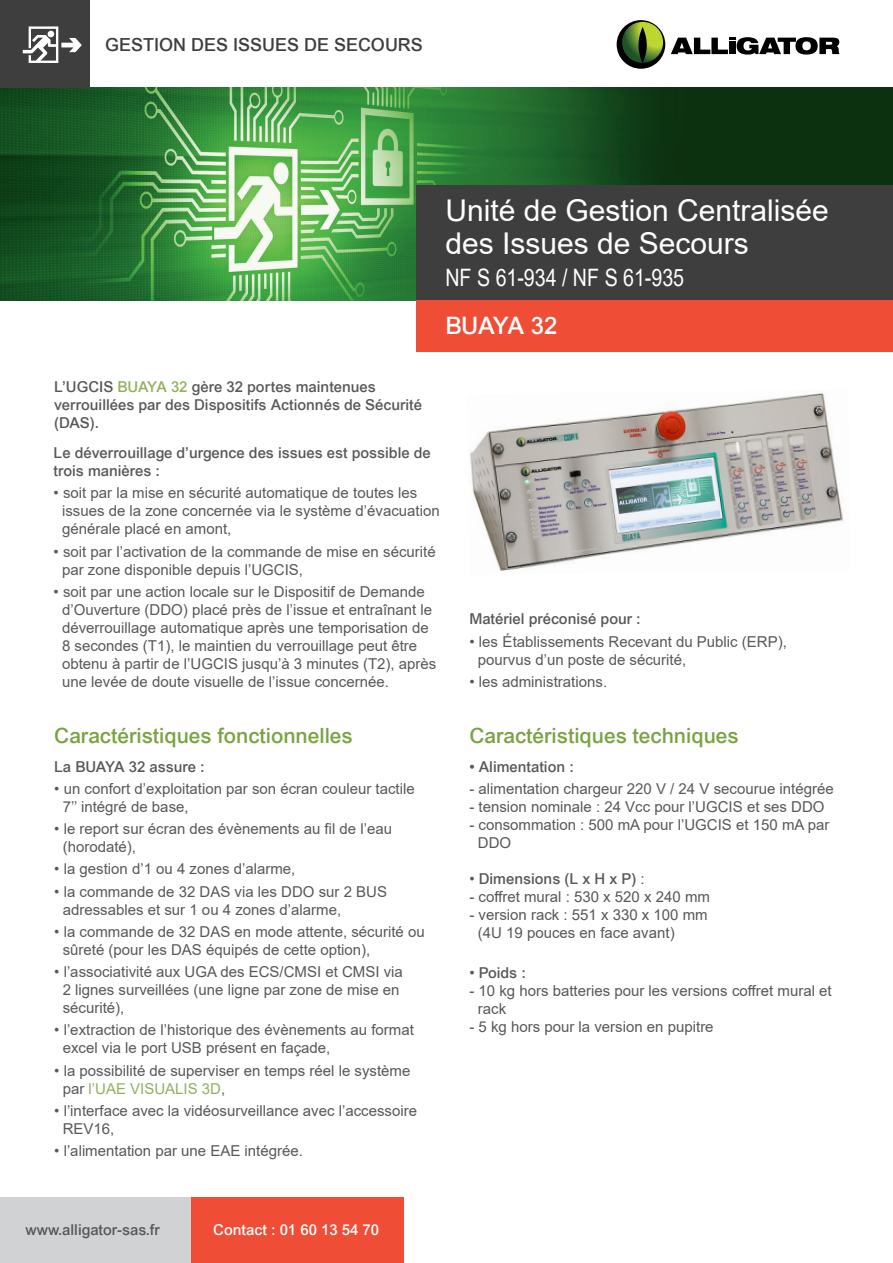
<style>
.page{position:relative;width:893px;height:1263px;background:#fff}
.page>*{position:absolute;margin:0;border:0;box-sizing:border-box;transform-origin:0 0}
.t1{font:30px "Arial";color:#fff}
.t2{font:24px "Arial MT Narrow";color:#fff}
.t3{font:500 24px "Arial";letter-spacing:-.035em;color:#fff}
.t4{font:500 21px "Arial";color:#78a341}
.t5{font:500 18px "Arial";color:#3e3e3f}
.t6{font:15px/18px "Arial";color:#57585a}
.t7{font:500 15px/18px "Arial";color:#57585a}
.t8{font:500 15px "Arial";color:#fff}
.s1{color:#92b05f}
.s2{font-weight:400}
</style>
<div class="page">
<img style="left:0;top:88px;width:893px;height:212px">
<div style="left:0;top:0;width:90px;height:88px;background:#3e3e3f"></div>
<svg style="left:23px;top:26px;width:59px;height:37px"></svg>
<div style="left:417px;top:185px;width:476px;height:115px;background:#3e3e3f"></div>
<div style="left:417px;top:300px;width:476px;height:51px;background:#ef4d35"></div>
<div style="left:0;top:1197px;width:192px;height:66px;background:#d1d2d4"></div>
<div style="left:192px;top:1197px;width:212px;height:66px;background:#ef4d35"></div>
<svg style="left:617px;top:20px;width:48px;height:49px"></svg>
<svg style="left:622px;top:22px;width:41px;height:41px"></svg>
<svg style="left:638px;top:27px;width:9px;height:36px"></svg>
<svg style="left:671px;top:37px;width:168px;height:18px"></svg>
<img style="left:469px;top:393px;width:375px;height:178px">
<p class="t5" style="left:105px;top:34px;width:319px">GESTION DES ISSUES DE SECOURS</p>
<p class="t7" style="left:54px;top:378px;width:369px">L’UGCIS <span class="s1">BUAYA 32</span> gère 32 portes maintenues verrouillées par des Dispositifs Actionnés de Sécurité (DAS).</p>
<p class="t1" style="left:445px;top:190px;width:385px">Unité de Gestion Centralisée</p>
<p class="t1" style="left:445px;top:223px;width:305px">des Issues de Secours</p>
<p class="t2" style="left:445px;top:264px;width:240px">NF S 61-934 / NF S 61-935</p>
<p class="t3" style="left:445px;top:311px;width:113px">BUAYA 32</p>
<p class="t7" style="left:54px;top:444px;width:379px">Le déverrouillage d’urgence des issues est possible de trois manières :</p>
<p class="t6" style="left:62px;top:484px;width:379px;text-indent:-9px">• soit par la mise en sécurité automatique de toutes les issues de la zone concernée via le système d’évacuation générale placé en amont,</p>
<p class="t6" style="left:62px;top:542px;width:375px;text-indent:-9px">• soit par l’activation de la commande de mise en sécurité par zone disponible depuis l’UGCIS,</p>
<p class="t6" style="left:62px;top:582px;width:376px;text-indent:-9px">• soit par une action locale sur le Dispositif de Demande d’Ouverture (DDO) placé près de l’issue et entraînant le déverrouillage automatique après une temporisation de 8 secondes (T1), le maintien du verrouillage peut être obtenu à partir de l’UGCIS jusqu’à 3 minutes (T2), après une levée de doute visuelle de l’issue concernée.</p>
<p class="t7" style="left:469px;top:610px;width:173px">Matériel préconisé pour :</p>
<p class="t6" style="left:478px;top:632px;width:311px;text-indent:-9px">• les Établissements Recevant du Public (ERP), pourvus d’un poste de sécurité,</p>
<p class="t6" style="left:469px;top:672px;width:139px">• les administrations.</p>
<p class="t4" style="left:54px;top:724px;width:300px">Caractéristiques fonctionnelles</p>
<p class="t4" style="left:469px;top:724px;width:271px">Caractéristiques techniques</p>
<p class="t7" style="left:54px;top:757px;width:152px">La BUAYA 32 assure :</p>
<p class="t6" style="left:63px;top:779px;width:353px;text-indent:-9px">• un confort d’exploitation par son écran couleur tactile<br>7’’ intégré de base,</p>
<p class="t6" style="left:63px;top:820px;width:331px;text-indent:-9px">• le report sur écran des évènements au fil de l’eau (horodaté),</p>
<p class="t6" style="left:54px;top:860px;width:243px">• la gestion d’1 ou 4 zones d’alarme,</p>
<p class="t6" style="left:63px;top:882px;width:326px;text-indent:-9px">• la commande de 32 DAS via les DDO sur 2 BUS adressables et sur 1 ou 4 zones d’alarme,</p>
<p class="t6" style="left:63px;top:922px;width:363px;text-indent:-9px">• la commande de 32 DAS en mode attente, sécurité ou sûreté (pour les DAS équipés de cette option),</p>
<p class="t6" style="left:63px;top:963px;width:342px;text-indent:-9px">• l’associativité aux UGA des ECS/CMSI et CMSI via<br>2 lignes surveillées (une ligne par zone de mise en sécurité),</p>
<p class="t6" style="left:63px;top:1021px;width:353px;text-indent:-9px">• l’extraction de l’historique des évènements au format excel via le port USB présent en façade,</p>
<p class="t6" style="left:63px;top:1061px;width:349px;text-indent:-9px">• la possibilité de superviser en temps réel le système par <span class="s1">l’UAE VISUALIS 3D</span>,</p>
<p class="t6" style="left:63px;top:1101px;width:356px;text-indent:-9px">• l’interface avec la vidéosurveillance avec l’accessoire<br>REV16,</p>
<p class="t6" style="left:54px;top:1142px;width:250px">• l’alimentation par une EAE intégrée.</p>
<p class="t7" style="left:26px;top:1221px;width:136px">www.alligator-sas.fr</p>
<p class="t8" style="left:213px;top:1221px;width:167px">Contact : 01 60 13 54 70</p>
<p class="t7" style="left:469px;top:757px;width:106px">• Alimentation :</p>
<p class="t6" style="left:469px;top:779px;width:366px">- alimentation chargeur 220 V / 24 V secourue intégrée</p>
<p class="t6" style="left:469px;top:797px;width:357px">- tension nominale : 24 Vcc pour l’UGCIS et ses DDO</p>
<p class="t6" style="left:478px;top:815px;width:353px;text-indent:-9px">- consommation : 500 mA pour l’UGCIS et 150 mA par<br>DDO</p>
<p class="t7" style="left:469px;top:869px;width:177px"><span class="s2">•</span> Dimensions (L x H x P) <span class="s2">:</span></p>
<p class="t6" style="left:469px;top:887px;width:242px">- coffret mural : 530 x 520 x 240 mm</p>
<p class="t6" style="left:478px;top:905px;width:231px;text-indent:-9px">- version rack : 551 x 330 x 100 mm (4U 19 pouces en face avant)</p>
<p class="t7" style="left:469px;top:964px;width:58px"><span class="s2">•</span> Poids :</p>
<p class="t6" style="left:478px;top:982px;width:355px;text-indent:-9px">- 10 kg hors batteries pour les versions coffret mural et rack</p>
<p class="t6" style="left:469px;top:1018px;width:246px">- 5 kg hors pour la version en pupitre</p>
</div>
